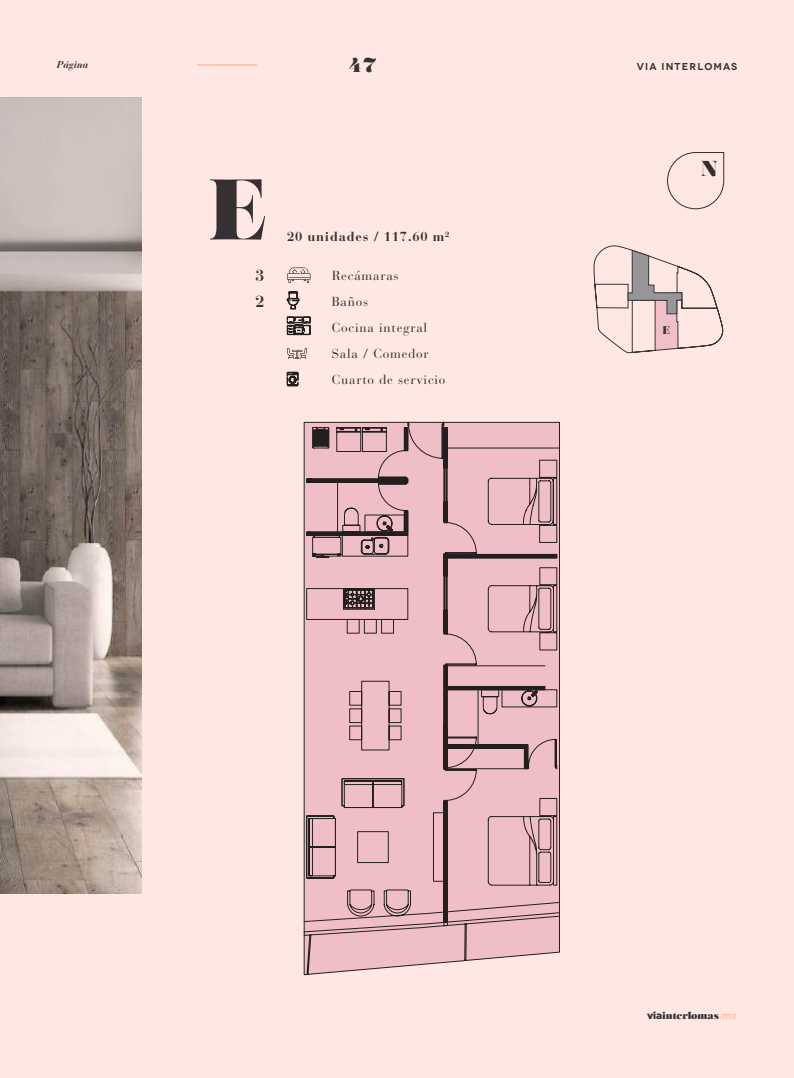
<style>
.page{position:relative;width:794px;height:1078px;background:#fff}
.page>*{position:absolute;margin:0;border:0;box-sizing:border-box;transform-origin:0 0}
.t1{font:86px "Salome";color:#353031}
.t2{font:21.6px "Salome";color:#353031}
.t3{font:20px "Salome";color:#353031}
.t4{font:700 16px/26px "Bauer Bodoni LT";color:#353031}
.t5{font:13px/26px "Bauer Bodoni LT";letter-spacing:.06em;color:#353031}
.t6{font:700 13px "Bauer Bodoni LT";letter-spacing:.06em;color:#353031}
.t7{font:11.2px "Salome";color:#393535}
.t8{font:10px "Salome";color:#353031}
.t9{font:600 10px "Novecentowide";letter-spacing:.11em;color:#353031}
.t10{font:italic 700 10px "Bauer Bodoni LT";color:#353031}
.s1{font-family:"Gotham HTF";font-weight:900}
.s2{font-family:"Gotham HTF";font-weight:900;color:#ffc6ab}
</style>
<div class="page">
<div style="left:0;top:0;width:794px;height:1077px;background:#ffe8e4"></div>
<svg style="left:287px;top:267px;width:23px;height:16px"></svg>
<svg style="left:287px;top:291px;width:12px;height:18px"></svg>
<svg style="left:287px;top:316px;width:23px;height:19px"></svg>
<svg style="left:287px;top:348px;width:20px;height:11px"></svg>
<svg style="left:287px;top:372px;width:11px;height:14px"></svg>
<img style="left:0;top:98px;width:142px;height:795px">
<svg style="left:667px;top:152px;width:57px;height:58px"></svg>
<svg style="left:594px;top:245px;width:129px;height:109px"></svg>
<svg style="left:304px;top:422px;width:256px;height:552px;background:#d9afb5"></svg>
<svg style="left:306px;top:427px;width:6px;height:269px;background:#e3b4bb"></svg>
<svg style="left:312px;top:427px;width:245px;height:458px;background:#d8abb2"></svg>
<hr style="left:197px;top:65px;width:60px;height:1px;background:#ffc6ab">
<h3 class="t3" style="left:348px;top:51px;width:29px">47</h3>
<p class="t10" style="left:57px;top:58px;width:33px">Página</p>
<p class="t9" style="left:637px;top:60px;width:102px">VIA INTERLOMAS</p>
<h1 class="t1" style="left:208px;top:152px;width:60px">E</h1>
<p class="t4" style="left:255px;top:262px;width:10px">3<br>2</p>
<p class="t6" style="left:287px;top:229px;width:164px">20 unidades / 117.60 m<sup>2</sup></p>
<p class="t5" style="left:332px;top:262px;width:115px">Recámaras<br>Baños<br>Cocina integral<br>Sala / Comedor<br>Cuarto de servicio</p>
<h2 class="t2" style="left:701px;top:154px;width:18px">N</h2>
<p class="t7" style="left:662px;top:323px;width:9px">E</p>
<p class="t8" style="left:647px;top:1008px;width:92px"><span class="s1">via</span>interlomas<span class="s2">.</span><span class="s2">mx</span></p>
</div>
